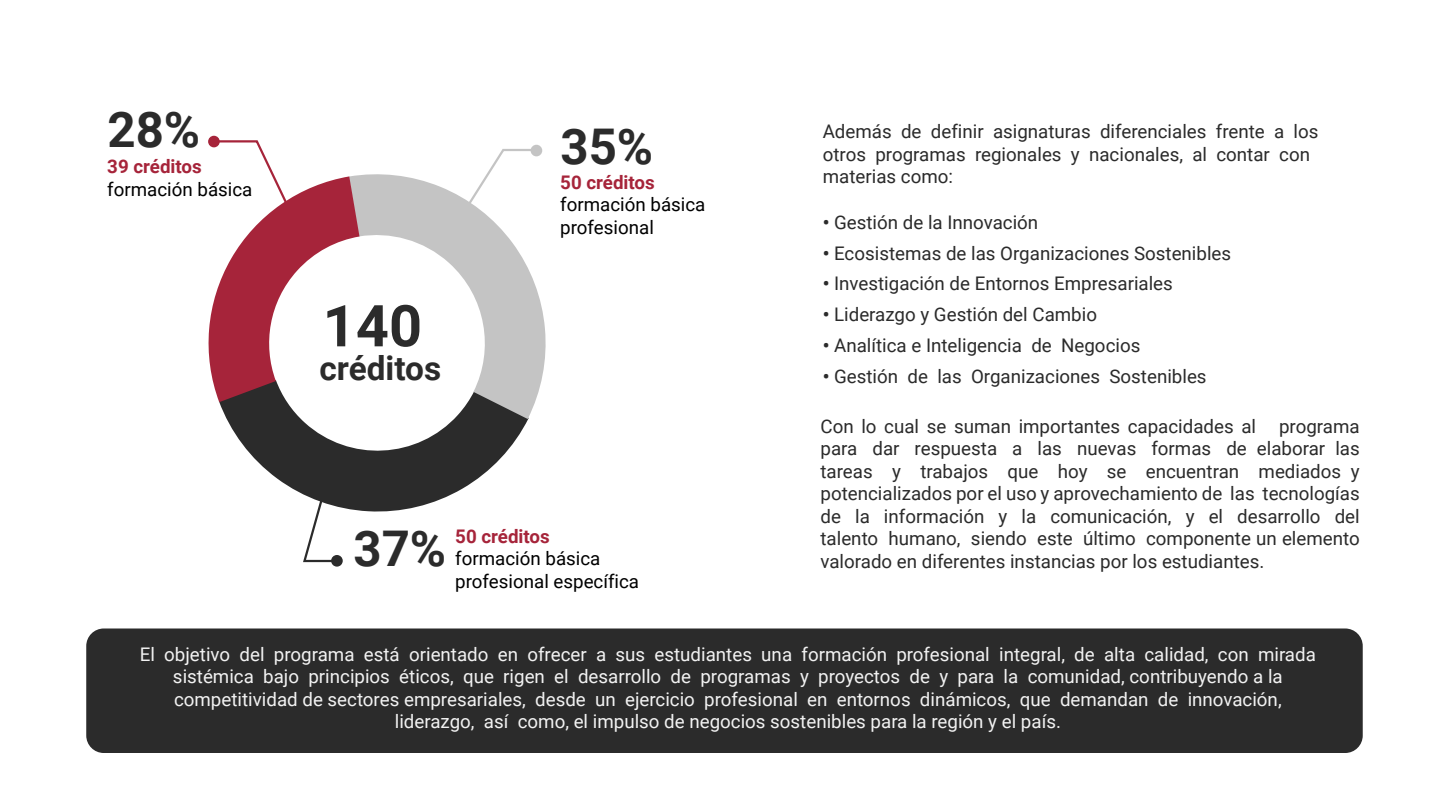
<style>
.page{position:relative;width:1440px;height:810px;background:#fff}
.page>*{position:absolute;margin:0;border:0;box-sizing:border-box;transform-origin:0 0}
.t1{font:700 57.75px "Roboto";color:#2b2b2b}
.t2{font:700 49.2px "Roboto";color:#2b2b2b}
.t3{font:700 33.38px "Roboto";color:#2b2b2b}
.t4{font:18.75px/22.5px "Roboto";color:#2b2b2b}
.t5{font:18.75px/22.5px "Roboto";color:#f2f2f2;text-align:center}
.t6{font:18.75px/22.5px "Roboto";color:#000}
.t7{font:700 18.75px "Roboto";color:#a6243a}
.s1{font-weight:700}
</style>
<div class="page">
<svg style="left:538px;top:294px;width:8px;height:99px"></svg>
<div style="left:531px;top:145px;width:11px;height:11px;background:#c4c4c4;border-radius:50%"></div>
<svg style="left:208px;top:136px;width:12px;height:11px"></svg>
<svg style="left:331px;top:555px;width:12px;height:12px"></svg>
<svg style="left:208px;top:139px;width:330px;height:424px"></svg>
<div style="left:86px;top:629px;width:1277px;height:124px;background:#2b2b2b;border-radius:18px"></div>
<h2 class="t2" style="left:107px;top:108px;width:94px">28%</h2>
<h2 class="t2" style="left:560px;top:125px;width:94px">35%</h2>
<p class="t7" style="left:107px;top:158px;width:96px">39 créditos</p>
<p class="t6" style="left:107px;top:179px;width:147px">formación básica</p>
<p class="t7" style="left:560px;top:174px;width:96px">50 créditos</p>
<p class="t6" style="left:560px;top:195px;width:147px">formación básica profesional</p>
<h1 class="t1" style="left:323px;top:301px;width:101px">140</h1>
<h3 class="t3" style="left:320px;top:354px;width:123px">créditos</h3>
<h2 class="t2" style="left:353px;top:527px;width:94px">37%</h2>
<p class="t7" style="left:455px;top:528px;width:96px">50 créditos</p>
<p class="t6" style="left:455px;top:549px;width:185px">formación básica profesional específica</p>
<p class="t4" style="left:823px;top:122px;width:497px">Además de definir asignaturas diferenciales frente a los otros programas regionales y nacionales, al contar con materias como:</p>
<p class="t4" style="left:823px;top:208px;width:410px;line-height:30.8px"><span class="s1">ï</span> Gestión de la Innovación<br><span class="s1">ï</span> Ecosistemas de las Organizaciones Sostenibles <span class="s1">ï</span> Investigación de Entornos Empresariales<br><span class="s1">ï</span> Liderazgo y Gestión del Cambio<br><span class="s1">ï</span> Analítica e Inteligencia de Negocios<br><span class="s1">ï</span> Gestión de las Organizaciones Sostenibles</p>
<p class="t4" style="left:820px;top:416px;width:541px;text-align:justify">Con lo cual se suman importantes capacidades al programa para dar respuesta a las nuevas formas de elaborar las tareas y trabajos que hoy se encuentran mediados y potencializados por el uso y aprovechamiento de las tecnologías de la información y la comunicación, y el desarrollo del talento humano, siendo este último componente un elemento valorado en diferentes instancias por los estudiantes.</p>
<p class="t5" style="left:140px;top:644px;width:1178px">El objetivo del programa está orientado en ofrecer a sus estudiantes una formación profesional integral, de alta calidad, con mirada sistémica bajo principios éticos, que rigen el desarrollo de programas y proyectos de y para la comunidad, contribuyendo a la competitividad de sectores empresariales, desde un ejercicio profesional en entornos dinámicos, que demandan de innovación, liderazgo, así como, el impulso de negocios sostenibles para la región y el país.</p>
</div>
